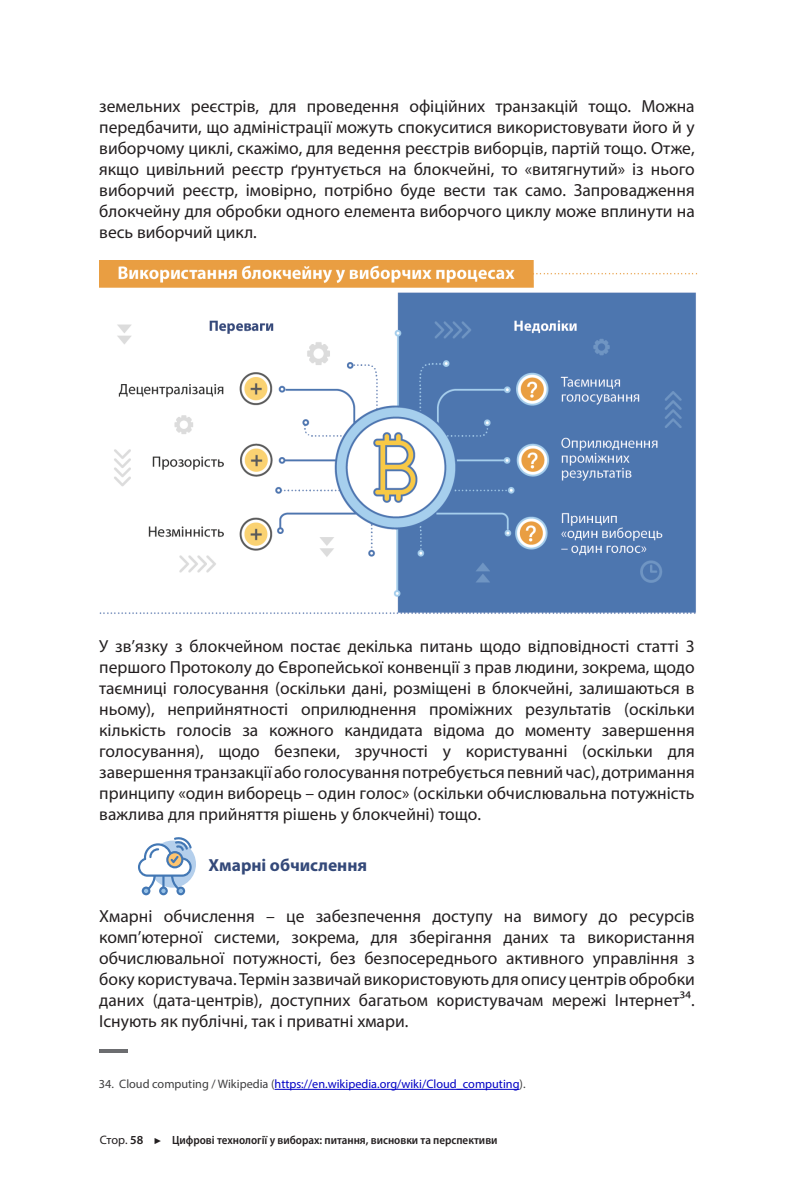
<style>
.page{position:relative;width:794px;height:1191px;background:#fff}
.page>*{position:absolute;margin:0;border:0;box-sizing:border-box;transform-origin:0 0}
.BASIC_PAR{font:17.5px/21px "Myriad Pro";color:#231f20;text-align:justify}
.a_Header__3d{font:700 17.5px "Myriad Pro";color:#344979}
.numbers_list_bottom{font:12.25px "Myriad Pro";color:#0000c4}
.t1{font:600 semi-condensed 11.9px "Myriad Pro";color:#231f20}
.s1{color:#3e3e3f}
.s2{font-weight:400;font-stretch:normal;font-size:12.25px}
.s3{font-stretch:normal;font-size:12.25px}
.s4{font-family:"Arial";font-weight:400;font-stretch:normal;font-size:8.75px}
</style>
<div class="page">
<img style="left:99px;top:260px;width:599px;height:354px">
<div style="left:149px;top:840px;width:47px;height:47px;background:#b4cfec;border-radius:50%"></div>
<svg style="left:138px;top:837px;width:54px;height:58px"></svg>
<hr style="left:274px;top:1089px;width:245px;height:1px;background:#0000c4">
<hr style="left:99px;top:1049px;width:28px;height:3px;background:#6c6d70">
<p class="BASIC_PAR" style="left:99px;top:96px;width:597px">земельних реєстрів, для проведення офіційних транзакцій тощо. Можна передбачити, що адміністрації можуть спокуситися використовувати його й у виборчому циклі, скажімо, для ведення реєстрів виборців, партій тощо. Отже, якщо цивільний реєстр ґрунтується на блокчейні, то «витягнутий» із нього виборчий реєстр, імовірно, потрібно буде вести так само. Запровадження блокчейну для обробки одного елемента виборчого циклу може вплинути на весь виборчий цикл.</p>
<p class="BASIC_PAR" style="left:99px;top:635px;width:597px">У зв’язку з блокчейном постає декілька питань щодо відповідності статті 3 першого Протоколу до Європейської конвенції з прав людини, зокрема, щодо таємниці голосування (оскільки дані, розміщені в блокчейні, залишаються в ньому), неприйнятності оприлюднення проміжних результатів (оскільки кількість голосів за кожного кандидата відома до моменту завершення голосування), щодо безпеки, зручності у користуванні (оскільки для завершення транзакції або голосування потребується певний час), дотримання принципу «один виборець – один голос» (оскільки обчислювальна потужність важлива для прийняття рішень у блокчейні) тощо.</p>
<p class="a_Header__3d" style="left:208px;top:853px;width:160px">Хмарні обчислення</p>
<p class="BASIC_PAR" style="left:99px;top:905px;width:597px">Хмарні обчислення – це забезпечення доступу на вимогу до ресурсів комп’ютерної системи, зокрема, для зберігання даних та використання обчислювальної потужності, без безпосереднього активного управління з боку користувача. Термін зазвичай використовують для опису центрів обробки даних (дата-центрів), доступних багатьом користувачам мережі Інтернет34.<br>Існують як публічні, так і приватні хмари.</p>
<p class="numbers_list_bottom" style="left:99px;top:1076px;width:428px"><span class="s1">34. Cloud computing / Wikipedia (</span>https://en.wikipedia.org/wiki/Cloud_computing<span class="s1">).</span></p>
<p class="t1" style="left:100px;top:1133px;width:399px"><span class="s2">Стор.</span> <span class="s3">58</span> <span class="s4">►</span> Цифрові технології у виборах: питання, висновки та перспективи</p>
</div>
